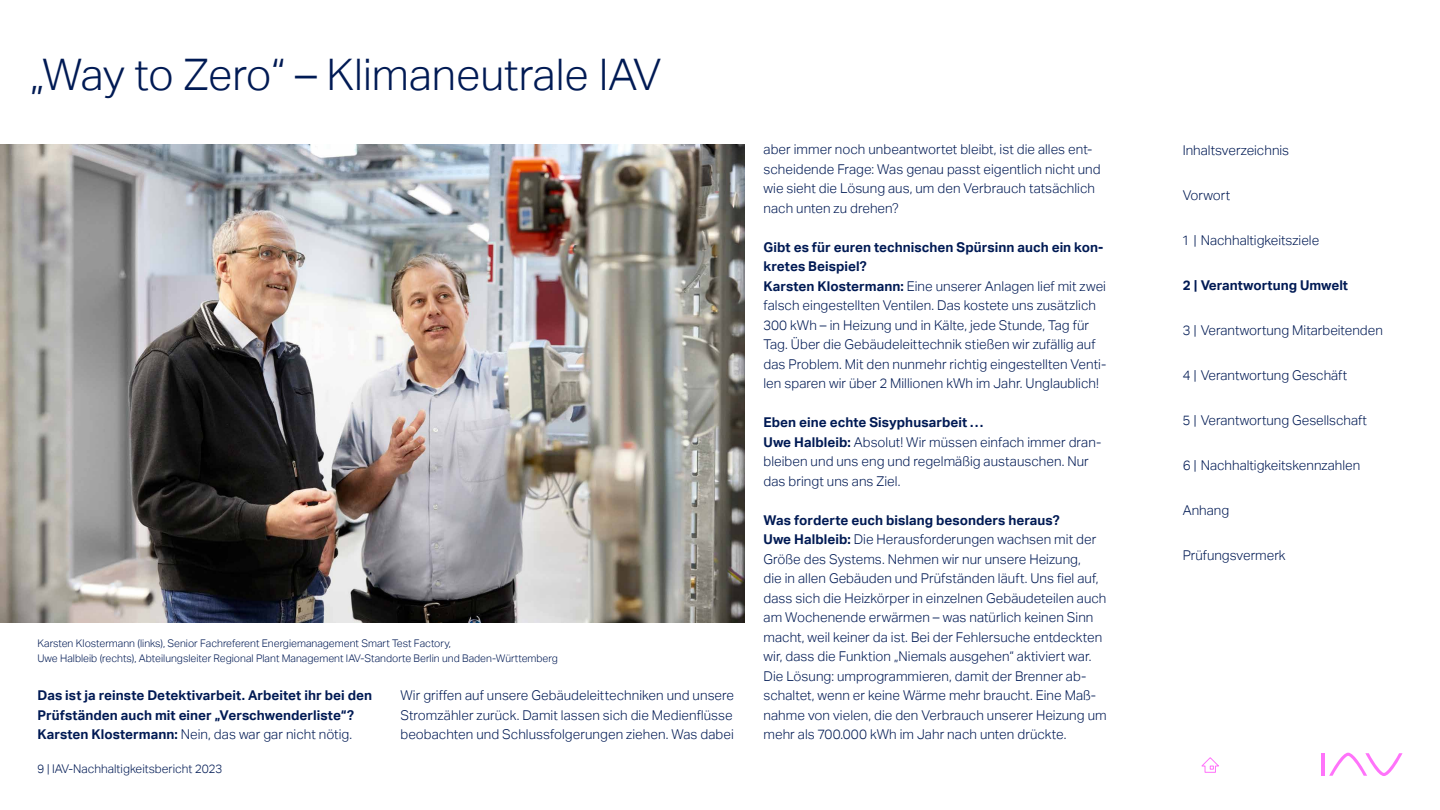
<style>
.page{position:relative;width:1440px;height:810px;background:#fff}
.page>*{position:absolute;margin:0;border:0;box-sizing:border-box;transform-origin:0 0}
.t1{font:300 43.5px "Aktiv Grotesk";color:#001a54}
.t2{font:300 13.5px/19.5px "Aktiv Grotesk";letter-spacing:.005em;color:#001a54}
.t3{font:700 13.5px/19.5px "Aktiv Grotesk";color:#001a54}
.t4{font:300 12px "Aktiv Grotesk";color:#001a54}
.t5{font:300 10.5px/15px "Aktiv Grotesk";color:#001a54}
.s1{font-weight:300}
.s2{font-weight:700}
</style>
<div class="page">
<hr style="left:1321px;top:753px;width:3px;height:23px;background:#ff73fa">
<svg style="left:1329px;top:753px;width:74px;height:23px"></svg>
<img style="left:0;top:145px;width:745px;height:477px">
<svg style="left:1201px;top:757px;width:18px;height:16px"></svg>
<h1 class="t1" style="left:31px;top:50px;width:632px">„Way to Zero“ – Klimaneutrale IAV</h1>
<p class="t5" style="left:38px;top:635px;width:522px">Karsten Klostermann (links), Senior Fachreferent Energiemanagement Smart Test Factory,<br>Uwe Halbleib (rechts), Abteilungsleiter Regional Plant Management IAV-Standorte Berlin und Baden-Württemberg</p>
<p class="t3" style="left:38px;top:686px;width:336px">Das ist ja reinste Detektivarbeit. Arbeitet ihr bei den<br>Prüfständen auch mit einer „Verschwenderliste“?<br>Karsten Klostermann: <span class="s1">Nein, das war gar nicht nötig.</span></p>
<p class="t2" style="left:401px;top:686px;width:335px;text-align:justify">Wir griffen auf unsere Gebäudeleittechniken und unsere Stromzähler zurück. Damit lassen sich die Medienflüsse beobachten und Schlussfolgerungen ziehen. Was dabei</p>
<p class="t4" style="left:38px;top:761px;width:186px">9 | IAV-Nachhaltigkeitsbericht 2023</p>
<p class="t2" style="left:764px;top:140px;width:339px">aber immer noch unbeantwortet bleibt, ist die alles ent&shy;scheidende Frage: Was genau passt eigentlich nicht und wie sieht die Lösung aus, um den Verbrauch tatsächlich nach unten zu drehen?</p>
<p class="t2" style="left:764px;top:238px;width:344px"><span class="s2">Gibt es für euren technischen Spürsinn auch ein kon&shy;kretes Beispiel?<br>Karsten Klostermann:</span> Eine unserer Anlagen lief mit zwei falsch eingestellten Ventilen. Das kostete uns zusätzlich 300 kWh – in Heizung und in Kälte, jede Stunde, Tag für Tag. Über die Gebäudeleittechnik stießen wir zufällig auf das Problem. Mit den nunmehr richtig eingestellten Venti&shy;len sparen wir über 2 Millionen kWh im Jahr. Unglaublich!</p>
<p class="t2" style="left:764px;top:413px;width:339px"><span class="s2">Eben eine echte Sisyphusarbeit …<br>Uwe Halbleib:</span> Absolut! Wir müssen einfach immer dran&shy;bleiben und uns eng und regelmäßig austauschen. Nur das bringt uns ans Ziel.</p>
<p class="t2" style="left:764px;top:510px;width:345px"><span class="s2">Was forderte euch bislang besonders heraus?<br>Uwe Halbleib:</span> Die Herausforderungen wachsen mit der Größe des Systems. Nehmen wir nur unsere Heizung,<br>die in allen Gebäuden und Prüfständen läuft. Uns fiel auf, dass sich die Heizkörper in einzelnen Gebäudeteilen auch am Wochenende erwärmen – was natürlich keinen Sinn macht, weil keiner da ist. Bei der Fehlersuche entdeckten wir, dass die Funktion „Niemals ausgehen“ aktiviert war.<br>Die Lösung: umprogrammieren, damit der Brenner ab&shy;schaltet, wenn er keine Wärme mehr braucht. Eine Maß&shy;nahme von vielen, die den Verbrauch unserer Heizung um mehr als 700.000 kWh im Jahr nach unten drückte.</p>
<p class="t2" style="left:1183px;top:140px;width:108px">Inhaltsverzeichnis</p>
<p class="t2" style="left:1183px;top:185px;width:49px">Vorwort</p>
<p class="t2" style="left:1183px;top:230px;width:138px">1 | Nachhaltigkeitsziele</p>
<p class="t3" style="left:1183px;top:275px;width:167px">2 | Verantwortung Umwelt</p>
<p class="t2" style="left:1183px;top:320px;width:202px">3 | Verantwortung Mitarbeitenden</p>
<p class="t2" style="left:1183px;top:365px;width:166px">4 | Verantwortung Geschäft</p>
<p class="t2" style="left:1183px;top:410px;width:186px">5 | Verantwortung Gesellschaft</p>
<p class="t2" style="left:1183px;top:455px;width:179px">6 | Nachhaltigkeitskennzahlen</p>
<p class="t2" style="left:1183px;top:500px;width:48px">Anhang</p>
<p class="t2" style="left:1183px;top:545px;width:104px">Prüfungsvermerk</p>
</div>
